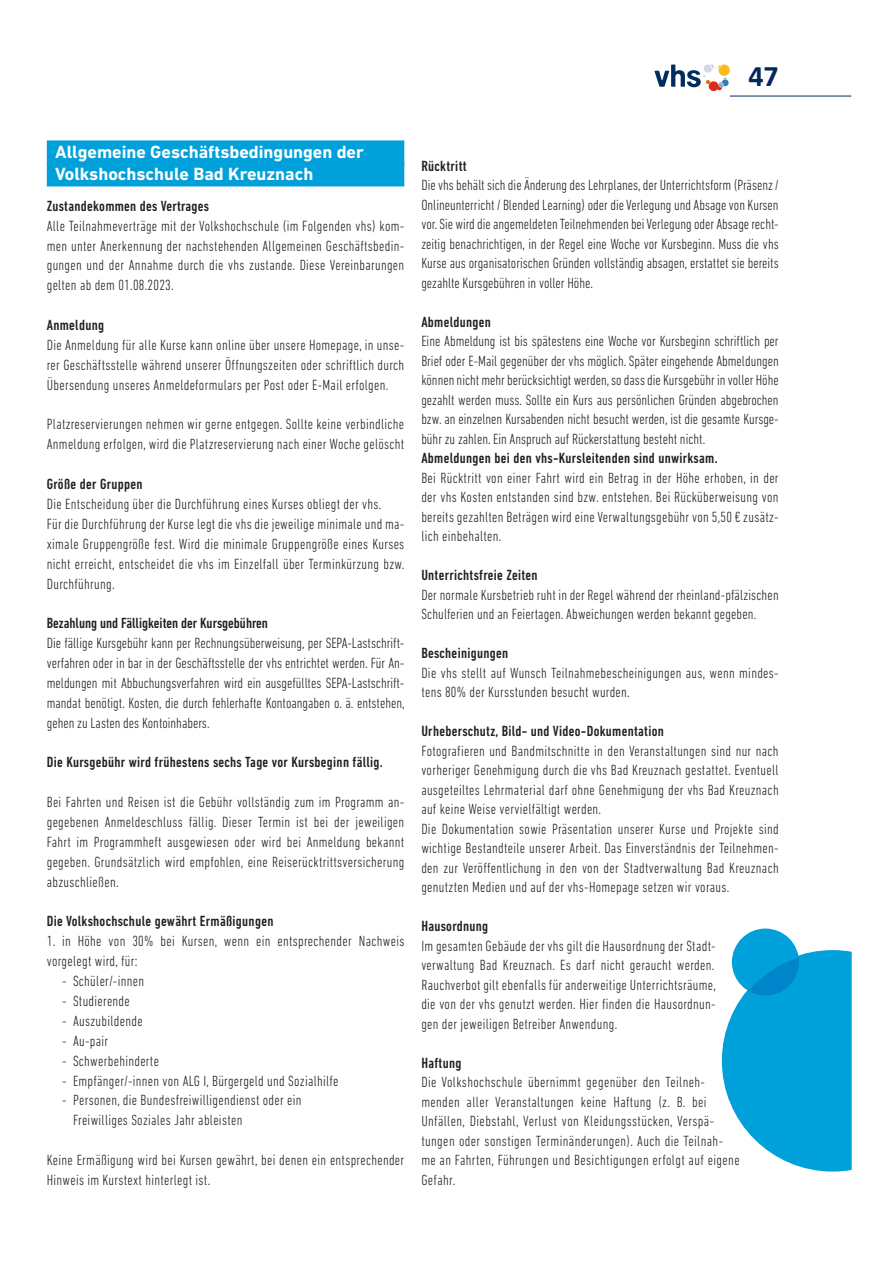
<style>
.page{position:relative;width:881px;height:1263px;background:#fff}
.page>*{position:absolute;margin:0;border:0;box-sizing:border-box;transform-origin:0 0}
.t1{font:700 30px "Calibri";color:#002a5c}
.t2{font:700 18px/22px "DIN Next LT Pro";color:#fff}
.t3{font:300 condensed 15px/19.5px "DIN Next LT Pro";letter-spacing:.02em;color:#231f20;text-align:justify}
.t4{font:500 condensed 15px "DIN Next LT Pro";letter-spacing:.02em;color:#231f20}
.t5{font:500 condensed 15px "DIN Next LT Pro";color:#231f20}
.s1{color:#fff}
</style>
<div class="page">
<hr style="left:729px;top:96px;width:121px;height:1px;background:#002a5c">
<svg style="left:654px;top:64px;width:75px;height:27px"></svg>
<div style="left:731px;top:928px;width:67px;height:67px;background:#00a0da;border-radius:50%"></div>
<svg style="left:721px;top:950px;width:130px;height:221px"></svg>
<div style="left:47px;top:140px;width:357px;height:24px;background:#00a0da"></div>
<div style="left:47px;top:162px;width:357px;height:24px;background:#00a0da"></div>
<h1 class="t1" style="left:748px;top:58px;width:32px">47</h1>
<p class="t2" style="left:55px;top:141px;width:310px">Allgemeine Geschäftsbedingungen der<br>Volkshochschule Bad Kreuznach</p>
<p class="t4" style="left:47px;top:197px;width:164px">Zustandekommen des Vertrages</p>
<p class="t3" style="left:47px;top:216px;width:359px">Alle Teilnahmeverträge mit der Volkshochschule (im Folgenden vhs) kom&shy;men unter Anerkennung der nachstehenden Allgemeinen Geschäftsbedin&shy;gungen und der Annahme durch die vhs zustande. Diese Vereinbarungen gelten ab dem 01.08.2023.</p>
<p class="t4" style="left:47px;top:317px;width:59px">Anmeldung</p>
<p class="t3" style="left:47px;top:335px;width:359px">Die Anmeldung für alle Kurse kann online über unsere Homepage, in unse&shy;rer Geschäftsstelle während unserer Öffnungszeiten oder schriftlich durch Übersendung unseres Anmeldeformulars per Post oder E-Mail erfolgen.</p>
<p class="t3" style="left:47px;top:414px;width:359px">Platzreservierungen nehmen wir gerne entgegen. Sollte keine verbindliche<br>Anmeldung erfolgen, wird die Platzreservierung nach einer Woche gelöscht</p>
<p class="t4" style="left:47px;top:476px;width:97px">Größe der Gruppen</p>
<p class="t3" style="left:47px;top:494px;width:359px;line-height:20px;text-align:left">Die Entscheidung über die Durchführung eines Kurses obliegt der vhs.<br>Für die Durchführung der Kurse legt die vhs die jeweilige minimale und ma&shy;ximale Gruppengröße fest. Wird die minimale Gruppengröße eines Kurses nicht erreicht, entscheidet die vhs im Einzelfall über Terminkürzung bzw.<br>Durchführung.</p>
<p class="t5" style="left:47px;top:615px;width:223px">Bezahlung und Fälligkeiten der Kursgebühren</p>
<p class="t3" style="left:47px;top:633px;width:359px;line-height:20px">Die fällige Kursgebühr kann per Rechnungsüberweisung, per SEPA-Lastschrift&shy;verfahren oder in bar in der Geschäftsstelle der vhs entrichtet werden. Für An&shy;meldungen mit Abbuchungsverfahren wird ein ausgefülltes SEPA-Lastschrift&shy;mandat benötigt. Kosten, die durch fehlerhafte Kontoangaben o. ä. entstehen, gehen zu Lasten des Kontoinhabers.</p>
<p class="t4" style="left:47px;top:754px;width:337px">Die Kursgebühr wird frühestens sechs Tage vor Kursbeginn fällig.</p>
<p class="t3" style="left:47px;top:792px;width:359px;line-height:20px">Bei Fahrten und Reisen ist die Gebühr vollständig zum im Programm an&shy;gegebenen Anmeldeschluss fällig. Dieser Termin ist bei der jeweiligen Fahrt im Programmheft ausgewiesen oder wird bei Anmeldung bekannt gegeben. Grundsätzlich wird empfohlen, eine Reiserücktrittsversicherung abzuschließen.</p>
<p class="t4" style="left:47px;top:913px;width:228px">Die Volkshochschule gewährt Ermäßigungen</p>
<p class="t3" style="left:47px;top:931px;width:359px">1. in Höhe von 30% bei Kursen, wenn ein entsprechender Nachweis vorgelegt wird, für:</p>
<p class="t3" style="left:62px;top:971px;width:83px">- Schüler/-innen</p>
<p class="t3" style="left:62px;top:991px;width:69px">- Studierende</p>
<p class="t3" style="left:62px;top:1011px;width:82px">- Auszubildende</p>
<p class="t3" style="left:62px;top:1031px;width:48px">- Au-pair</p>
<p class="t3" style="left:62px;top:1051px;width:98px">- Schwerbehinderte</p>
<p class="t3" style="left:62px;top:1070px;width:278px">- Empfänger/-innen von ALG I, Bürgergeld und Sozialhilfe</p>
<p class="t3" style="left:62px;top:1090px;width:241px">- Personen, die Bundesfreiwilligendienst oder ein</p>
<p class="t3" style="left:62px;top:1110px;width:182px"><span class="s1">-</span> Freiwilliges Soziales Jahr ableisten</p>
<p class="t3" style="left:47px;top:1150px;width:359px">Keine Ermäßigung wird bei Kursen gewährt, bei denen ein entsprechender<br>Hinweis im Kurstext hinterlegt ist.</p>
<p class="t4" style="left:421px;top:157px;width:47px">Rücktritt</p>
<p class="t3" style="left:421px;top:175px;width:359px">Die vhs behält sich die Änderung des Lehrplanes, der Unterrichtsform (Präsenz / Onlineunterricht / Blended Learning) oder die Verlegung und Absage von Kursen vor. Sie wird die angemeldeten Teilnehmenden bei Verlegung oder Absage recht&shy;zeitig benachrichtigen, in der Regel eine Woche vor Kursbeginn. Muss die vhs Kurse aus organisatorischen Gründen vollständig absagen, erstattet sie bereits gezahlte Kursgebühren in voller Höhe.</p>
<p class="t4" style="left:421px;top:313px;width:71px">Abmeldungen</p>
<p class="t3" style="left:421px;top:331px;width:359px">Eine Abmeldung ist bis spätestens eine Woche vor Kursbeginn schriftlich per Brief oder E-Mail gegenüber der vhs möglich. Später eingehende Abmeldungen können nicht mehr berücksichtigt werden, so dass die Kursgebühr in voller Höhe gezahlt werden muss. Sollte ein Kurs aus persönlichen Gründen abgebrochen bzw. an einzelnen Kursabenden nicht besucht werden, ist die gesamte Kursge&shy;bühr zu zahlen. Ein Anspruch auf Rückerstattung besteht nicht.</p>
<p class="t4" style="left:421px;top:450px;width:298px">Abmeldungen bei den vhs-Kursleitenden sind unwirksam.</p>
<p class="t3" style="left:421px;top:468px;width:359px">Bei Rücktritt von einer Fahrt wird ein Betrag in der Höhe erhoben, in der der vhs Kosten entstanden sind bzw. entstehen. Bei Rücküberweisung von bereits gezahlten Beträgen wird eine Verwaltungsgebühr von 5,50 € zusätz&shy;lich einbehalten.</p>
<p class="t4" style="left:421px;top:567px;width:118px">Unterrichtsfreie Zeiten</p>
<p class="t3" style="left:421px;top:585px;width:359px">Der normale Kursbetrieb ruht in der Regel während der rheinland-pfälzischen<br>Schulferien und an Feiertagen. Abweichungen werden bekannt gegeben.</p>
<p class="t4" style="left:421px;top:645px;width:88px">Bescheinigungen</p>
<p class="t3" style="left:421px;top:663px;width:359px">Die vhs stellt auf Wunsch Teilnahmebescheinigungen aus, wenn mindes&shy;tens 80% der Kursstunden besucht wurden.</p>
<p class="t4" style="left:421px;top:723px;width:244px">Urheberschutz, Bild- und Video-Dokumentation</p>
<p class="t3" style="left:421px;top:741px;width:359px;text-align:left">Fotografieren und Bandmitschnitte in den Veranstaltungen sind nur nach vorheriger Genehmigung durch die vhs Bad Kreuznach gestattet. Eventuell ausgeteiltes Lehrmaterial darf ohne Genehmigung der vhs Bad Kreuznach auf keine Weise vervielfältigt werden.<br>Die Dokumentation sowie Präsentation unserer Kurse und Projekte sind wichtige Bestandteile unserer Arbeit. Das Einverständnis der Teilnehmen&shy;den zur Veröffentlichung in den von der Stadtverwaltung Bad Kreuznach genutzten Medien und auf der vhs-Homepage setzen wir voraus.</p>
<p class="t4" style="left:421px;top:918px;width:68px">Hausordnung</p>
<p class="t3" style="left:421px;top:936px;width:296px">Im gesamten Gebäude der vhs gilt die Hausordnung der Stadt&shy;verwaltung Bad Kreuznach. Es darf nicht geraucht werden.<br>Rauchverbot gilt ebenfalls für anderweitige Unterrichtsräume, die von der vhs genutzt werden. Hier finden die Hausordnun&shy;gen der jeweiligen Betreiber Anwendung.</p>
<p class="t4" style="left:421px;top:1054px;width:42px">Haftung</p>
<p class="t3" style="left:421px;top:1072px;width:320px;text-align:left">Die Volkshochschule übernimmt gegenüber den Teilneh&shy;menden aller Veranstaltungen keine Haftung (z. B. bei Unfällen, Diebstahl, Verlust von Kleidungsstücken, Verspä&shy;tungen oder sonstigen Terminänderungen). Auch die Teilnah&shy;me an Fahrten, Führungen und Besichtigungen erfolgt auf eigene Gefahr.</p>
</div>
